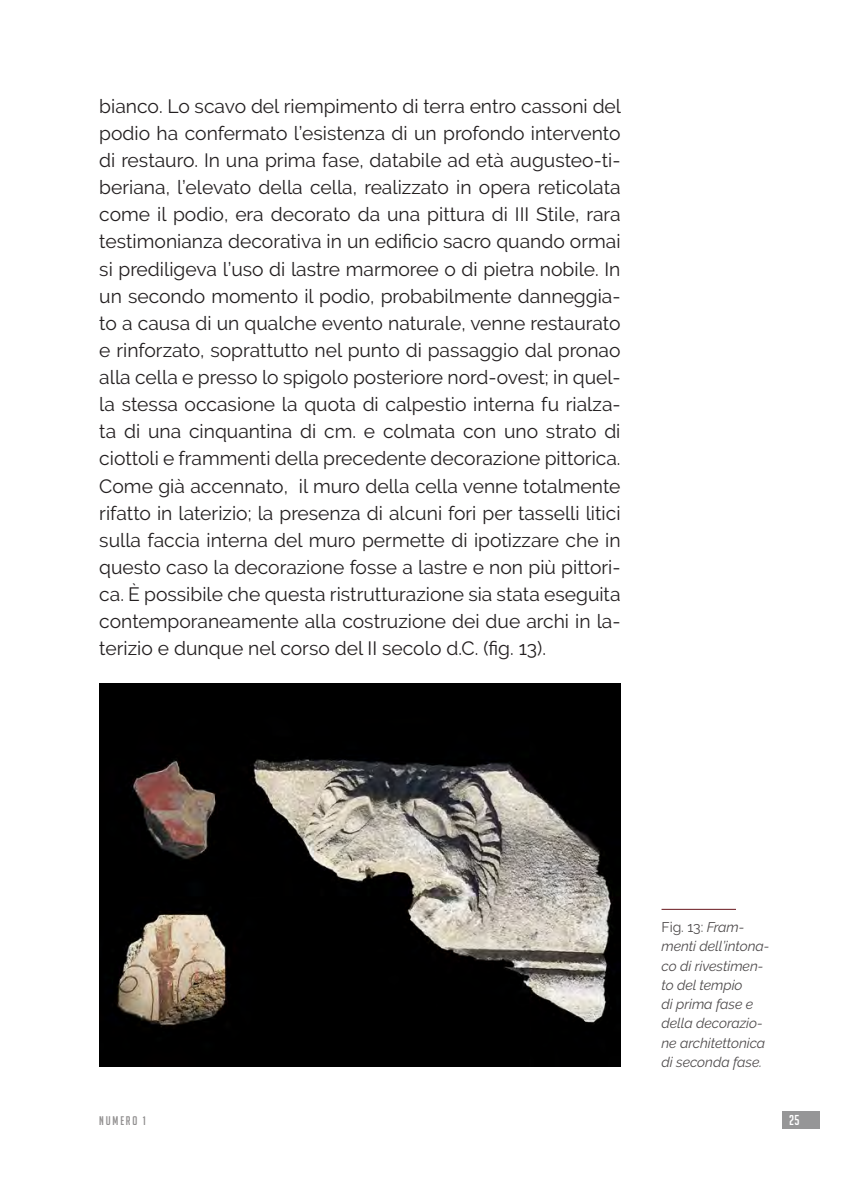
<style>
.page{position:relative;width:844px;height:1191px;background:#fff}
.page>*{position:absolute;margin:0;border:0;box-sizing:border-box;transform-origin:0 0}
.t1{font:19.25px/27.1px "Raleway";color:#231f20;text-align:justify}
.t2{font:italic 14px/19.2px "Raleway";letter-spacing:-.005em;color:#231f20}
.t3{font:14px "Big Noodle Titling";color:#fff}
.t4{font:12.25px "Big Noodle Titling";letter-spacing:.15em;color:#231f20}
.s1{font-style:normal}
</style>
<div class="page">
<div style="left:781px;top:1111px;width:38px;height:18px;background:#969697"></div>
<img style="left:99px;top:683px;width:521px;height:384px">
<hr style="left:661px;top:909px;width:74px;height:1px;background:#68171d">
<p class="t1" style="left:99px;top:92px;width:523px">bianco. Lo scavo del riempimento di terra entro cassoni del podio ha confermato l’esistenza di un profondo intervento di restauro. In una prima fase, databile ad età augusteo-ti&shy;beriana, l’elevato della cella, realizzato in opera reticolata come il podio, era decorato da una pittura di III Stile, rara testimonianza decorativa in un edificio sacro quando ormai si prediligeva l’uso di lastre marmoree o di pietra nobile. In un secondo momento il podio, probabilmente danneggia&shy;to a causa di un qualche evento naturale, venne restaurato e rinforzato, soprattutto nel punto di passaggio dal pronao alla cella e presso lo spigolo posteriore nord-ovest; in quel&shy;la stessa occasione la quota di calpestio interna fu rialza&shy;ta di una cinquantina di cm. e colmata con uno strato di ciottoli e frammenti della precedente decorazione pittorica.<br>Come già accennato, il muro della cella venne totalmente rifatto in laterizio; la presenza di alcuni fori per tasselli litici sulla faccia interna del muro permette di ipotizzare che in questo caso la decorazione fosse a lastre e non più pittori&shy;ca. È possibile che questa ristrutturazione sia stata eseguita contemporaneamente alla costruzione dei due archi in la&shy;terizio e dunque nel corso del II secolo d.C. (fig. 13).</p>
<p class="t2" style="left:661px;top:917px;width:109px"><span class="s1">Fig. 13:</span> Fram&shy;menti dell’intona&shy;co di rivestimen&shy;to del tempio<br>di prima fase e della decorazio&shy;ne architettonica di seconda fase.</p>
<p class="t4" style="left:99px;top:1113px;width:48px">NUMERO 1</p>
<p class="t3" style="left:789px;top:1112px;width:12px">25</p>
</div>
